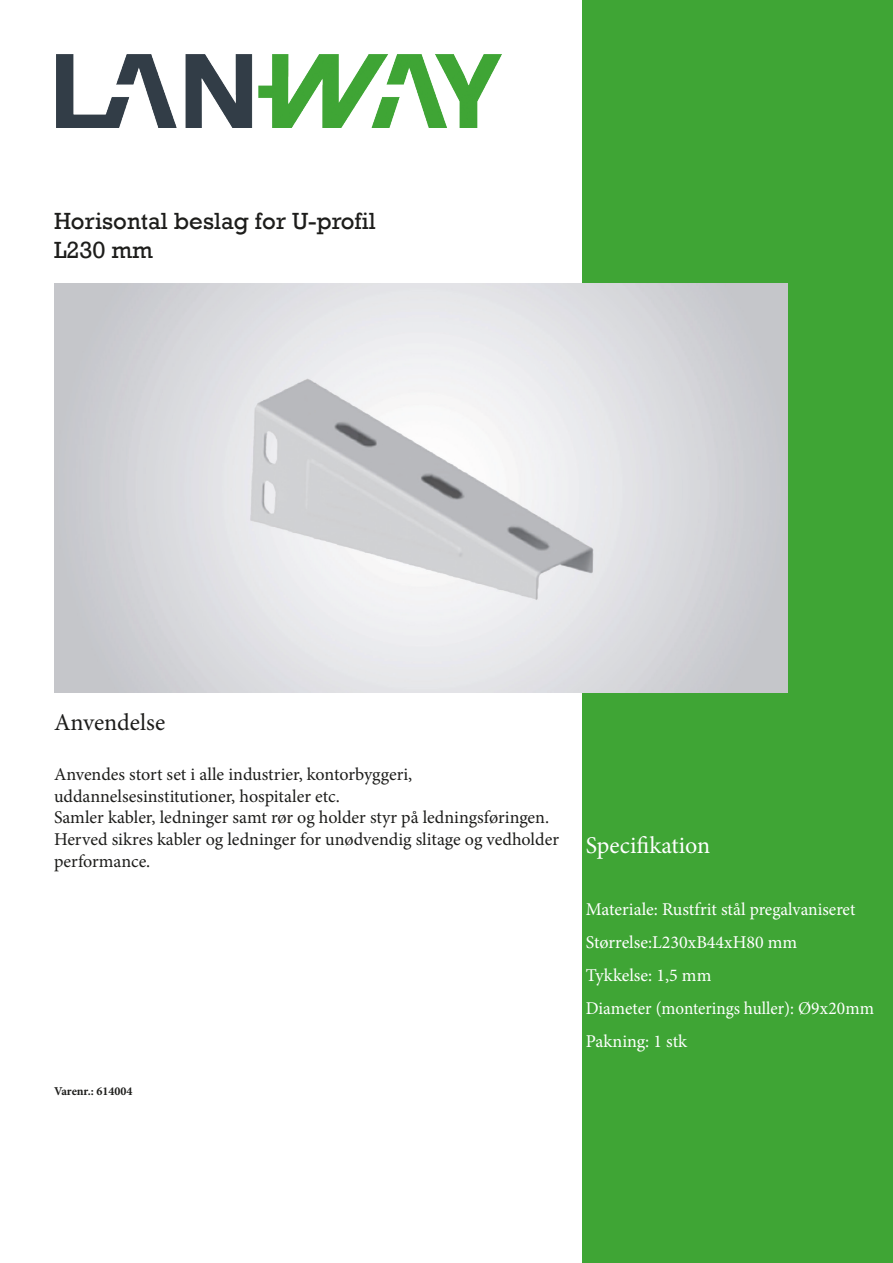
<style>
.page{position:relative;width:893px;height:1263px;background:#fff}
.page>*{position:absolute;margin:0;border:0;box-sizing:border-box;transform-origin:0 0}
.t1{font:24px "Rockwell";color:#1d1d1b}
.t2{font:24px "Minion Pro";color:#fff}
.t3{font:24px "Minion Pro";letter-spacing:-.005em;color:#1d1d1b}
.t4{font:18px/21.6px "Minion Pro";color:#1d1d1b}
.t5{font:18px "Minion Pro";color:#fff}
.t6{font:700 12px "Minion Pro";color:#1d1d1b}
</style>
<div class="page">
<div style="left:583px;top:0;width:310px;height:1263px;background:#3fa535"></div>
<img style="left:56px;top:54px;width:445px;height:74px">
<img style="left:54px;top:284px;width:733px;height:409px">
<p class="t1" style="left:54px;top:207px;width:323px">Horisontal beslag for U-profil</p>
<p class="t1" style="left:54px;top:236px;width:101px">L230 mm</p>
<p class="t3" style="left:54px;top:706px;width:113px">Anvendelse</p>
<p class="t4" style="left:54px;top:764px;width:360px">Anvendes stort set i alle industrier, kontorbyggeri,</p>
<p class="t4" style="left:54px;top:785px;width:287px">uddannelsesinstitutioner, hospitaler etc.</p>
<p class="t4" style="left:54px;top:807px;width:497px">Samler kabler, ledninger samt rør og holder styr på ledningsføringen.</p>
<p class="t4" style="left:54px;top:828px;width:506px">Herved sikres kabler og ledninger for unødvendig slitage og vedholder performance.</p>
<p class="t2" style="left:586px;top:829px;width:126px">Specifikation</p>
<p class="t5" style="left:586px;top:897px;width:271px">Materiale: Rustfrit stål pregalvaniseret</p>
<p class="t5" style="left:586px;top:930px;width:213px">Størrelse:L230xB44xH80 mm</p>
<p class="t5" style="left:586px;top:963px;width:127px">Tykkelse: 1,5 mm</p>
<p class="t5" style="left:586px;top:996px;width:290px">Diameter (monterings huller): Ø9x20mm</p>
<p class="t5" style="left:586px;top:1029px;width:103px">Pakning: 1 stk</p>
<p class="t6" style="left:54px;top:1083px;width:80px">Varenr.: 614004</p>
</div>
